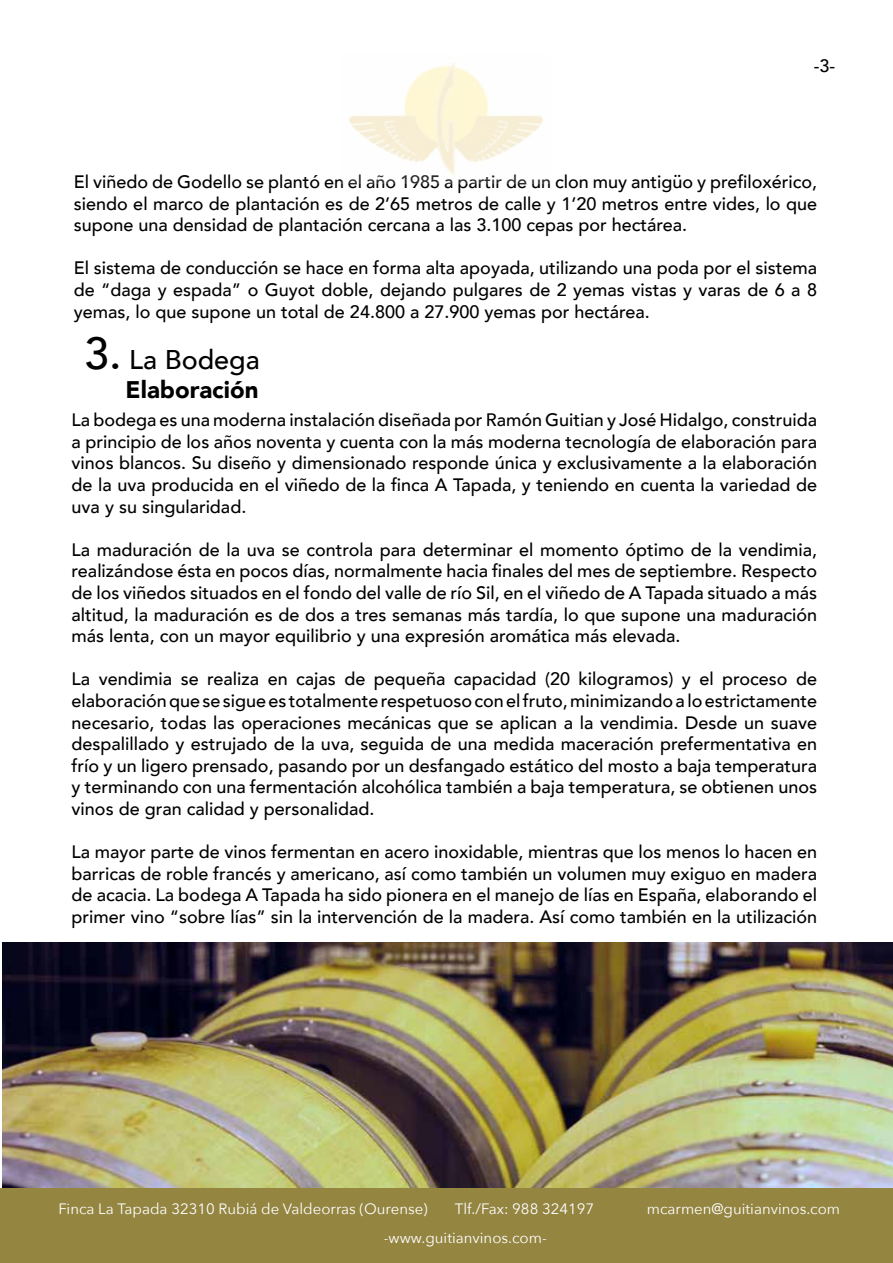
<style>
.page{position:relative;width:893px;height:1263px;background:#fff}
.page>*{position:absolute;margin:0;border:0;box-sizing:border-box;transform-origin:0 0}
.t1{font:500 27px "Avenir";color:#000}
.t2{font:900 24px "Avenir";color:#000}
.t3{font:500 18px/21.6px "Avenir";color:#000;text-align:justify}
.t4{font:15px "Avenir Next";color:#fff}
.s1{font-size:45px}
</style>
<div class="page">
<img style="left:2px;top:942px;width:891px;height:246px">
<div style="left:0;top:1188px;width:893px;height:75px;background:#948541"></div>
<img style="left:349px;top:63px;width:195px;height:112px">
<p class="t3" style="left:814px;top:54px;width:23px">-3-</p>
<p class="t3" style="left:74px;top:170px;width:745px">El viñedo de Godello se plantó en el año 1985 a partir de un clon muy antigüo y prefiloxérico, siendo el marco de plantación es de 2’65 metros de calle y 1’20 metros entre vides, lo que supone una densidad de plantación cercana a las 3.100 cepas por hectárea.</p>
<p class="t3" style="left:74px;top:256px;width:745px">El sistema de conducción se hace en forma alta apoyada, utilizando una poda por el sistema de “daga y espada” o Guyot doble, dejando pulgares de 2 yemas vistas y varas de 6 a 8 yemas, lo que supone un total de 24.800 a 27.900 yemas por hectárea.</p>
<h1 class="t1" style="left:84px;top:336px;width:177px"><span class="s1">3.</span> La Bodega</h1>
<h2 class="t2" style="left:126px;top:369px;width:134px">Elaboración</h2>
<p class="t3" style="left:72px;top:408px;width:747px">La bodega es una moderna instalación diseñada por Ramón Guitian y José Hidalgo, construida a principio de los años noventa y cuenta con la más moderna tecnología de elaboración para vinos blancos. Su diseño y dimensionado responde única y exclusivamente a la elaboración de la uva producida en el viñedo de la finca A Tapada, y teniendo en cuenta la variedad de uva y su singularidad.</p>
<p class="t3" style="left:72px;top:538px;width:747px">La maduración de la uva se controla para determinar el momento óptimo de la vendimia, realizándose ésta en pocos días, normalmente hacia finales del mes de septiembre. Respecto de los viñedos situados en el fondo del valle de río Sil, en el viñedo de A Tapada situado a más altitud, la maduración es de dos a tres semanas más tardía, lo que supone una maduración más lenta, con un mayor equilibrio y una expresión aromática más elevada.</p>
<p class="t3" style="left:72px;top:667px;width:747px">La vendimia se realiza en cajas de pequeña capacidad (20 kilogramos) y el proceso de elaboración que se sigue es totalmente respetuoso con el fruto, minimizando a lo estrictamente necesario, todas las operaciones mecánicas que se aplican a la vendimia. Desde un suave despalillado y estrujado de la uva, seguida de una medida maceración prefermentativa en frío y un ligero prensado, pasando por un desfangado estático del mosto a baja temperatura y terminando con una fermentación alcohólica también a baja temperatura, se obtienen unos vinos de gran calidad y personalidad.</p>
<p class="t3" style="left:72px;top:840px;width:747px">La mayor parte de vinos fermentan en acero inoxidable, mientras que los menos lo hacen en barricas de roble francés y americano, así como también un volumen muy exiguo en madera de acacia. La bodega A Tapada ha sido pionera en el manejo de lías en España, elaborando el primer vino “sobre lías” sin la intervención de la madera. Así como también en la utilización</p>
<p class="t4" style="left:58px;top:1196px;width:371px">Finca La Tapada 32310 Rubiá de Valdeorras (Ourense)</p>
<p class="t4" style="left:455px;top:1196px;width:141px">Tlf./Fax: 988 324197</p>
<p class="t4" style="left:647px;top:1196px;width:195px">mcarmen@guitianvinos.com</p>
<p class="t4" style="left:384px;top:1225px;width:165px">-www.guitianvinos.com-</p>
</div>
